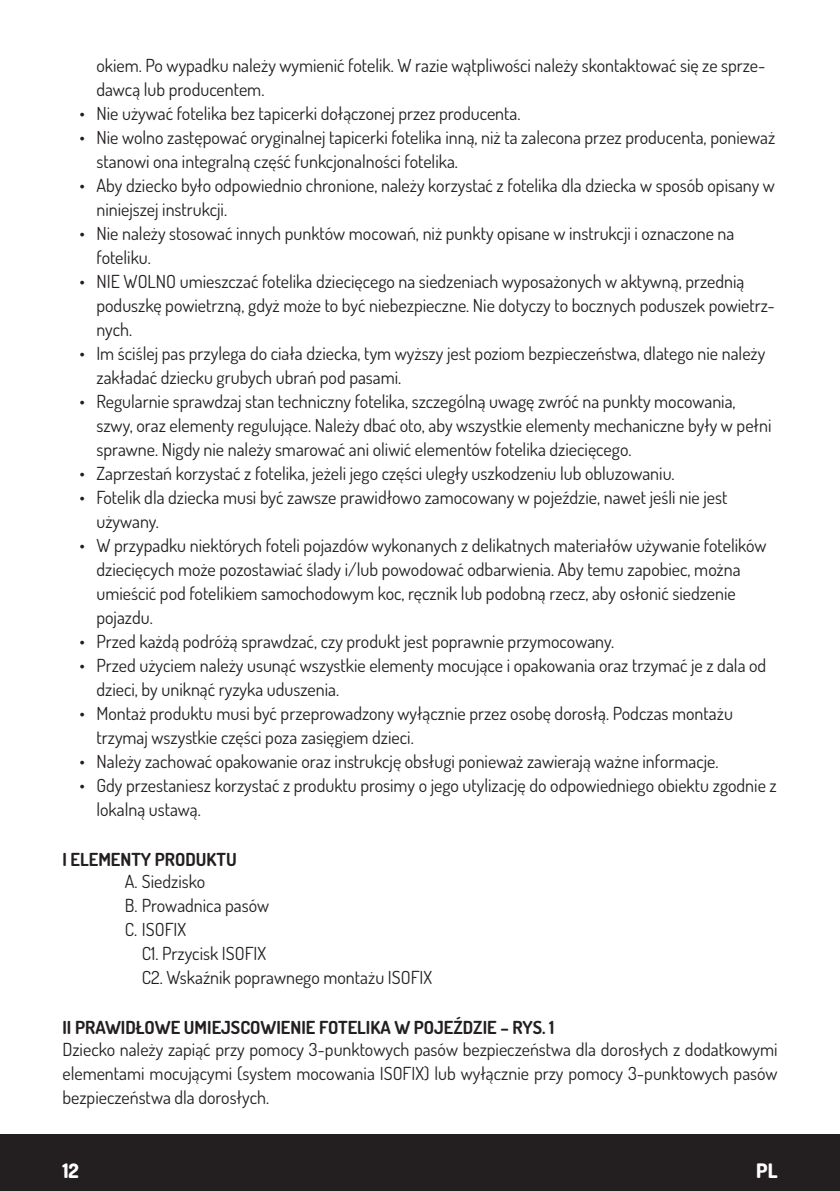
<style>
.page{position:relative;width:840px;height:1191px;background:#fff}
.page>*{position:absolute;margin:0;border:0;box-sizing:border-box;transform-origin:0 0}
.t1{font:800 20px "Dosis";color:#fff}
.Body_Text{font:18px/24px "Dosis";color:#231f20}
.Nagłówki{font:700 18px "Dosis";color:#231f20}
</style>
<div class="page">
<div style="left:0;top:1134px;width:839px;height:57px;background:#231f20"></div>
<hr style="left:839px;top:1134px;width:1px;height:57px;background:#231f20">
<p class="Body_Text" style="left:96px;top:53px;width:670px">okiem. Po wypadku należy wymienić fotelik. W razie wątpliwości należy skontaktować się ze sprze&shy;dawcą lub producentem.</p>
<p class="Body_Text" style="left:79px;top:101px;width:442px">• Nie używać fotelika bez tapicerki dołączonej przez producenta.</p>
<p class="Body_Text" style="left:96px;top:125px;width:680px;text-indent:-17px">• Nie wolno zastępować oryginalnej tapicerki fotelika inną, niż ta zalecona przez producenta, ponieważ stanowi ona integralną część funkcjonalności fotelika.</p>
<p class="Body_Text" style="left:96px;top:173px;width:679px;text-indent:-17px">• Aby dziecko było odpowiednio chronione, należy korzystać z fotelika dla dziecka w sposób opisany w niniejszej instrukcji.</p>
<p class="Body_Text" style="left:96px;top:221px;width:639px;text-indent:-17px">• Nie należy stosować innych punktów mocowań, niż punkty opisane w instrukcji i oznaczone na foteliku.</p>
<p class="Body_Text" style="left:96px;top:269px;width:679px;text-indent:-17px">• NIE WOLNO umieszczać fotelika dziecięcego na siedzeniach wyposażonych w aktywną, przednią poduszkę powietrzną, gdyż może to być niebezpieczne. Nie dotyczy to bocznych poduszek powietrz&shy;nych.</p>
<p class="Body_Text" style="left:96px;top:341px;width:670px;text-indent:-17px">• Im ściślej pas przylega do ciała dziecka, tym wyższy jest poziom bezpieczeństwa, dlatego nie należy zakładać dziecku grubych ubrań pod pasami.</p>
<p class="Body_Text" style="left:96px;top:389px;width:676px;text-indent:-17px">• Regularnie sprawdzaj stan techniczny fotelika, szczególną uwagę zwróć na punkty mocowania, szwy, oraz elementy regulujące. Należy dbać oto, aby wszystkie elementy mechaniczne były w pełni sprawne. Nigdy nie należy smarować ani oliwić elementów fotelika dziecięcego.</p>
<p class="Body_Text" style="left:79px;top:461px;width:596px">• Zaprzestań korzystać z fotelika, jeżeli jego części uległy uszkodzeniu lub obluzowaniu.</p>
<p class="Body_Text" style="left:96px;top:485px;width:632px;text-indent:-17px">• Fotelik dla dziecka musi być zawsze prawidłowo zamocowany w pojeździe, nawet jeśli nie jest używany.</p>
<p class="Body_Text" style="left:96px;top:533px;width:671px;text-indent:-17px">• W przypadku niektórych foteli pojazdów wykonanych z delikatnych materiałów używanie fotelików dziecięcych może pozostawiać ślady i/lub powodować odbarwienia. Aby temu zapobiec, można umieścić pod fotelikiem samochodowym koc, ręcznik lub podobną rzecz, aby osłonić siedzenie pojazdu.</p>
<p class="Body_Text" style="left:79px;top:629px;width:536px">• Przed każdą podróżą sprawdzać, czy produkt jest poprawnie przymocowany.</p>
<p class="Body_Text" style="left:96px;top:653px;width:671px;text-indent:-17px">• Przed użyciem należy usunąć wszystkie elementy mocujące i opakowania oraz trzymać je z dala od dzieci, by uniknąć ryzyka uduszenia.</p>
<p class="Body_Text" style="left:96px;top:701px;width:637px;text-indent:-17px">• Montaż produktu musi być przeprowadzony wyłącznie przez osobę dorosłą. Podczas montażu trzymaj wszystkie części poza zasięgiem dzieci.</p>
<p class="Body_Text" style="left:79px;top:749px;width:640px">• Należy zachować opakowanie oraz instrukcję obsługi ponieważ zawierają ważne informacje.</p>
<p class="Body_Text" style="left:96px;top:773px;width:681px;text-indent:-17px">• Gdy przestaniesz korzystać z produktu prosimy o jego utylizację do odpowiedniego obiektu zgodnie z lokalną ustawą.</p>
<p class="Nagłówki" style="left:62px;top:848px;width:176px">I ELEMENTY PRODUKTU</p>
<p class="Body_Text" style="left:125px;top:869px;width:82px">A. Siedzisko</p>
<p class="Body_Text" style="left:125px;top:893px;width:146px">B. Prowadnica pasów</p>
<p class="Body_Text" style="left:142px;top:917px;width:292px;text-indent:-17px">C. ISOFIX<br>C1. Przycisk ISOFIX<br>C2. Wskaźnik poprawnego montażu ISOFIX</p>
<p class="Nagłówki" style="left:62px;top:1016px;width:493px">II PRAWIDŁOWE UMIEJSCOWIENIE FOTELIKA W POJEŹDZIE – RYS. 1</p>
<p class="Body_Text" style="left:62px;top:1037px;width:716px;text-align:justify">Dziecko należy zapiąć przy pomocy 3-punktowych pasów bezpieczeństwa dla dorosłych z dodatkowymi elementami mocującymi (system mocowania ISOFIX) lub wyłącznie przy pomocy 3-punktowych pasów bezpieczeństwa dla dorosłych.</p>
<p class="t1" style="left:62px;top:1157px;width:18px">12</p>
<p class="t1" style="left:755px;top:1157px;width:23px">PL</p>
</div>
